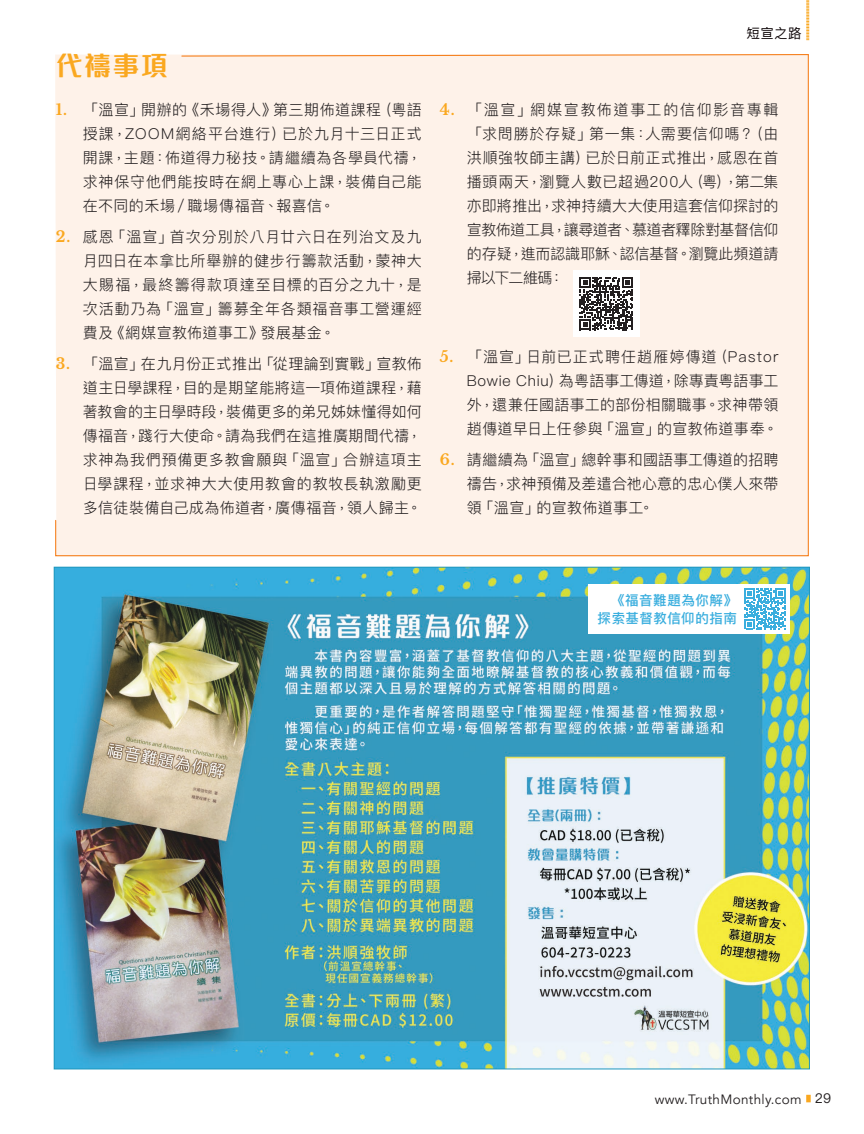
<style>
.page{position:relative;width:864px;height:1134px;background:#fff}
.page>*{position:absolute;margin:0;border:0;box-sizing:border-box;transform-origin:0 0}
.t1{font:700 27px "M Finance HK";color:#faa820}
.t2{font:300 15px/24px "Ping Fang TC";letter-spacing:.025em;color:#231f20;text-align:justify}
.t3{font:13.5px "Avenir";letter-spacing:.025em;color:#231f20}
.Body_Paragraph_-_heading{font:500 13.5px "Ping Fang TC";letter-spacing:.04em;color:#3aaede}
.t4{font:13.5px "Ping Fang TC";color:#0f0709}
.s1{font-family:"Libre Baskerville";font-weight:700;color:#faa820}
.s2{font-family:"Ping Fang TC"}
</style>
<div class="page">
<svg style="left:806px;top:1095px;width:5px;height:7px"></svg>
<svg style="left:806px;top:0;width:3px;height:40px"></svg>
<div style="left:55px;top:54px;width:754px;height:503px;background:#fef2e9"></div>
<img style="left:56px;top:569px;width:752px;height:498px">
<div style="left:589px;top:584px;width:201px;height:50px;background:#fff"></div>
<svg style="left:745px;top:588px;width:41px;height:41px"></svg>
<div style="left:573px;top:270px;width:67px;height:67px;background:#fff"></div>
<svg style="left:579px;top:277px;width:54px;height:53px"></svg>
<p class="t1" style="left:56px;top:46px;width:114px">代禱事項</p>
<p class="t2" style="left:83px;top:98px;width:341px;text-indent:-27px"><span class="s1">1.</span> 「溫宣」開辦的《禾場得人》第三期佈道課程（粵語授課，ZOOM網絡平台進行）已於九月十三日正式開課，主題：佈道得力秘技。請繼續為各學員代禱，求神保守他們能按時在網上專心上課，裝備自己能在不同的禾場／職場傳福音、報喜信。</p>
<p class="t2" style="left:83px;top:225px;width:341px;text-indent:-27px"><span class="s1">2.</span> 感恩「溫宣」首次分別於八月廿六日在列治文及九月四日在本拿比所舉辦的健步行籌款活動，蒙神大大賜福，最終籌得款項達至目標的百分之九十，是次活動乃為「溫宣」籌募全年各類福音事工營運經費及《網媒宣教佈道事工》發展基金。</p>
<p class="t2" style="left:83px;top:351px;width:341px;text-indent:-27px"><span class="s1">3.</span> 「溫宣」在九月份正式推出「從理論到實戰」宣教佈道主日學課程，目的是期望能將這一項佈道課程，藉著教會的主日學時段，裝備更多的弟兄姊妹懂得如何傳福音，踐行大使命。請為我們在這推廣期間代禱，求神為我們預備更多教會願與「溫宣」合辦這項主日學課程，並求神大大使用教會的教牧長執激勵更多信徒裝備自己成為佈道者，廣傳福音，領人歸主。</p>
<p class="t4" style="left:747px;top:25px;width:57px">短宣之路</p>
<p class="t2" style="left:467px;top:98px;width:313px;text-indent:-27px"><span class="s1">4.</span> 「溫宣」網媒宣教佈道事工的信仰影音專輯「求問勝於存疑」第一集：人需要信仰嗎？（由洪順強牧師主講）已於日前正式推出，感恩在首播頭兩天，瀏覽人數已超過200人（粵），第二集亦即將推出，求神持續大大使用這套信仰探討的宣教佈道工具，讓尋道者、慕道者釋除對基督信仰的存疑，進而認識耶穌、認信基督。瀏覽此頻道請掃以下二維碼：</p>
<p class="t2" style="left:467px;top:345px;width:313px;text-indent:-27px"><span class="s1">5.</span> 「溫宣」日前已正式聘任趙雁婷傳道（Pastor Bowie Chiu）為粵語事工傳道，除專責粵語事工外，還兼任國語事工的部份相關職事。求神帶領趙傳道早日上任參與「溫宣」的宣教佈道事奉。</p>
<p class="t2" style="left:467px;top:447px;width:313px;text-indent:-27px"><span class="s1">6.</span> 請繼續為「溫宣」總幹事和國語事工傳道的招聘禱告，求神預備及差遣合祂心意的忠心僕人來帶領「溫宣」的宣教佈道事工。</p>
<p class="Body_Paragraph_-_heading" style="left:611px;top:592px;width:127px">《福音難題為你解》</p>
<p class="Body_Paragraph_-_heading" style="left:598px;top:610px;width:141px">探索基督教信仰的指南</p>
<p class="t3" style="left:655px;top:1091px;width:178px">www.TruthMonthly.com <span class="s2">29</span></p>
</div>
